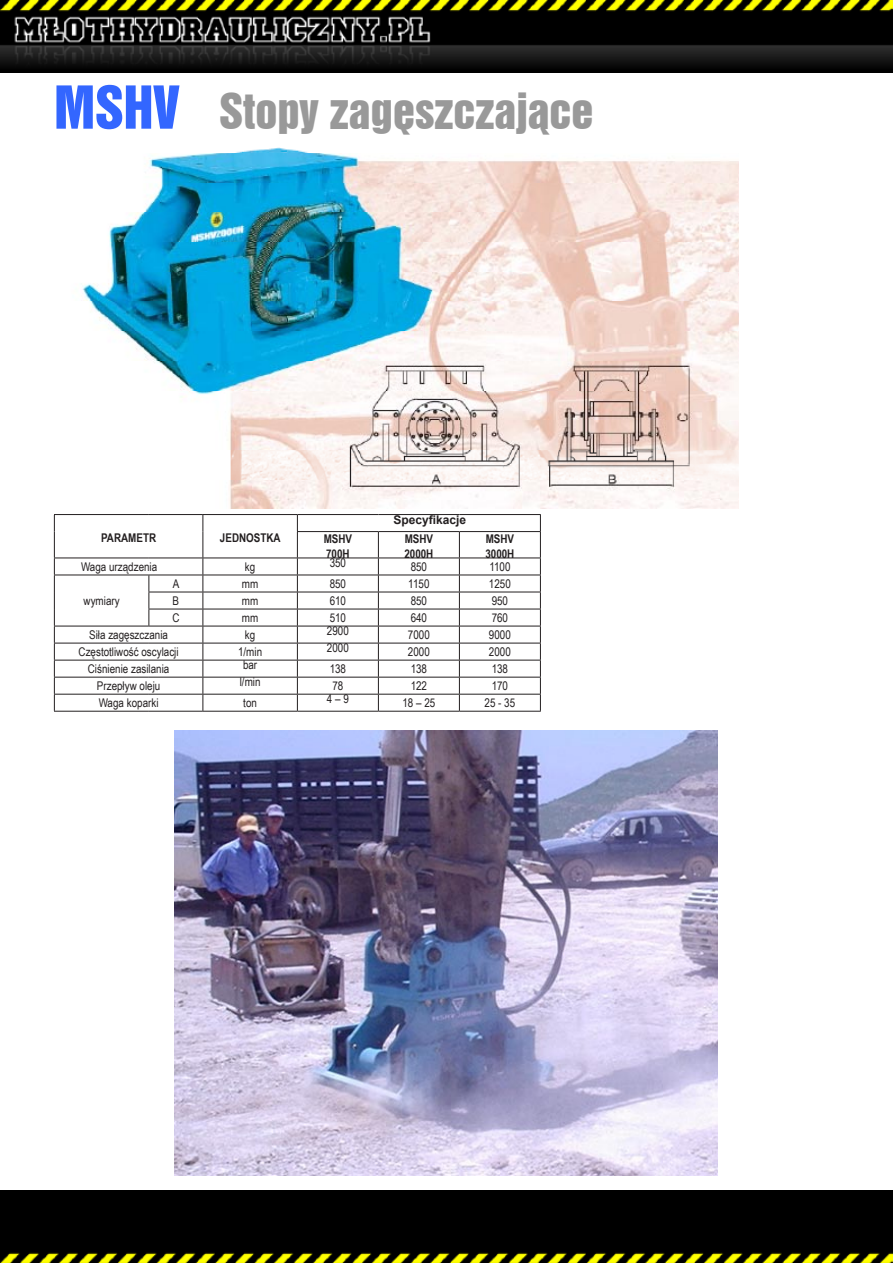
<style>
.page{position:relative;width:893px;height:1263px;background:#fff}
.page>*{position:absolute;margin:0;border:0;box-sizing:border-box;transform-origin:0 0}
.t1{font:45px "Swiss 921 AT";color:#999}
.t2{font:12px "Arial Narrow";color:#231f20}
.t3{font:700 12px/14.4px "Arial Narrow";color:#231f20}
.t4{font:700 12px "Arial";color:#231f20}
.s1{font-size:54px;color:#36f}
</style>
<div class="page">
<img style="left:0;top:0;width:893px;height:72px">
<img style="left:0;top:1190px;width:893px;height:73px">
<img style="left:82px;top:147px;width:656px;height:361px">
<hr style="left:54px;top:514px;width:95px;height:1px;background:#231f20">
<hr style="left:149px;top:514px;width:54px;height:1px;background:#231f20">
<hr style="left:203px;top:514px;width:94px;height:1px;background:#231f20">
<hr style="left:297px;top:514px;width:81px;height:1px;background:#231f20">
<hr style="left:378px;top:514px;width:81px;height:1px;background:#231f20">
<hr style="left:459px;top:514px;width:82px;height:1px;background:#231f20">
<hr style="left:297px;top:531px;width:81px;height:1px;background:#231f20">
<hr style="left:378px;top:531px;width:81px;height:1px;background:#231f20">
<hr style="left:459px;top:531px;width:82px;height:1px;background:#231f20">
<hr style="left:54px;top:558px;width:95px;height:1px;background:#231f20">
<hr style="left:149px;top:558px;width:54px;height:1px;background:#231f20">
<hr style="left:203px;top:558px;width:94px;height:1px;background:#231f20">
<hr style="left:297px;top:558px;width:81px;height:1px;background:#231f20">
<hr style="left:378px;top:558px;width:81px;height:1px;background:#231f20">
<hr style="left:459px;top:558px;width:82px;height:1px;background:#231f20">
<hr style="left:54px;top:575px;width:95px;height:1px;background:#231f20">
<hr style="left:149px;top:575px;width:54px;height:1px;background:#231f20">
<hr style="left:203px;top:575px;width:94px;height:1px;background:#231f20">
<hr style="left:297px;top:575px;width:81px;height:1px;background:#231f20">
<hr style="left:378px;top:575px;width:81px;height:1px;background:#231f20">
<hr style="left:459px;top:575px;width:82px;height:1px;background:#231f20">
<hr style="left:148px;top:592px;width:55px;height:1px;background:#231f20">
<hr style="left:203px;top:592px;width:94px;height:1px;background:#231f20">
<hr style="left:297px;top:592px;width:81px;height:1px;background:#231f20">
<hr style="left:378px;top:592px;width:81px;height:1px;background:#231f20">
<hr style="left:459px;top:592px;width:82px;height:1px;background:#231f20">
<hr style="left:148px;top:609px;width:55px;height:1px;background:#231f20">
<svg style="left:148px;top:575px;width:1px;height:51px"></svg>
<hr style="left:203px;top:609px;width:94px;height:1px;background:#231f20">
<hr style="left:297px;top:609px;width:81px;height:1px;background:#231f20">
<hr style="left:378px;top:609px;width:81px;height:1px;background:#231f20">
<hr style="left:459px;top:609px;width:82px;height:1px;background:#231f20">
<hr style="left:54px;top:626px;width:95px;height:1px;background:#231f20">
<hr style="left:149px;top:626px;width:54px;height:1px;background:#231f20">
<hr style="left:203px;top:626px;width:94px;height:1px;background:#231f20">
<hr style="left:297px;top:626px;width:81px;height:1px;background:#231f20">
<hr style="left:378px;top:626px;width:81px;height:1px;background:#231f20">
<hr style="left:459px;top:626px;width:82px;height:1px;background:#231f20">
<hr style="left:54px;top:643px;width:95px;height:1px;background:#231f20">
<hr style="left:149px;top:643px;width:54px;height:1px;background:#231f20">
<hr style="left:203px;top:643px;width:94px;height:1px;background:#231f20">
<hr style="left:297px;top:643px;width:81px;height:1px;background:#231f20">
<hr style="left:378px;top:643px;width:81px;height:1px;background:#231f20">
<hr style="left:459px;top:643px;width:82px;height:1px;background:#231f20">
<hr style="left:54px;top:660px;width:95px;height:1px;background:#231f20">
<hr style="left:149px;top:660px;width:54px;height:1px;background:#231f20">
<hr style="left:203px;top:660px;width:94px;height:1px;background:#231f20">
<hr style="left:297px;top:660px;width:81px;height:1px;background:#231f20">
<hr style="left:378px;top:660px;width:81px;height:1px;background:#231f20">
<hr style="left:459px;top:660px;width:82px;height:1px;background:#231f20">
<hr style="left:54px;top:677px;width:95px;height:1px;background:#231f20">
<hr style="left:149px;top:677px;width:54px;height:1px;background:#231f20">
<hr style="left:203px;top:677px;width:94px;height:1px;background:#231f20">
<hr style="left:297px;top:677px;width:81px;height:1px;background:#231f20">
<hr style="left:378px;top:677px;width:81px;height:1px;background:#231f20">
<hr style="left:459px;top:677px;width:82px;height:1px;background:#231f20">
<hr style="left:54px;top:694px;width:95px;height:1px;background:#231f20">
<svg style="left:54px;top:515px;width:1px;height:196px"></svg>
<hr style="left:149px;top:694px;width:54px;height:1px;background:#231f20">
<hr style="left:203px;top:694px;width:94px;height:1px;background:#231f20">
<svg style="left:202px;top:515px;width:1px;height:196px"></svg>
<hr style="left:297px;top:694px;width:81px;height:1px;background:#231f20">
<svg style="left:297px;top:515px;width:1px;height:196px"></svg>
<hr style="left:378px;top:694px;width:81px;height:1px;background:#231f20">
<svg style="left:378px;top:532px;width:1px;height:179px"></svg>
<hr style="left:459px;top:694px;width:82px;height:1px;background:#231f20">
<svg style="left:459px;top:532px;width:1px;height:179px"></svg>
<svg style="left:540px;top:515px;width:1px;height:196px"></svg>
<hr style="left:54px;top:711px;width:95px;height:1px;background:#231f20">
<hr style="left:149px;top:711px;width:54px;height:1px;background:#231f20">
<hr style="left:203px;top:711px;width:94px;height:1px;background:#231f20">
<hr style="left:297px;top:711px;width:81px;height:1px;background:#231f20">
<hr style="left:378px;top:711px;width:81px;height:1px;background:#231f20">
<hr style="left:459px;top:711px;width:82px;height:1px;background:#231f20">
<img style="left:175px;top:731px;width:542px;height:445px">
<h1 class="t1" style="left:54px;top:83px;width:541px"><span class="s1">MSHV</span> Stopy zagęszczające</h1>
<p class="t4" style="left:393px;top:511px;width:74px">Specyfikacje</p>
<p class="t3" style="left:101px;top:530px;width:57px">PARAMETR</p>
<p class="t3" style="left:220px;top:530px;width:62px">JEDNOSTKA</p>
<p class="t3" style="left:324px;top:531px;width:30px">MSHV<br>700H</p>
<p class="t3" style="left:404px;top:531px;width:30px">MSHV<br>2000H</p>
<p class="t3" style="left:485px;top:531px;width:30px">MSHV<br>3000H</p>
<p class="t2" style="left:81px;top:558px;width:78px">Waga urządzenia</p>
<p class="t2" style="left:245px;top:558px;width:12px">kg</p>
<p class="t2" style="left:330px;top:554px;width:18px">350</p>
<p class="t2" style="left:411px;top:558px;width:18px">850</p>
<p class="t2" style="left:489px;top:558px;width:23px">1100</p>
<p class="t2" style="left:84px;top:592px;width:38px">wymiary</p>
<p class="t2" style="left:173px;top:575px;width:8px">A</p>
<p class="t2" style="left:242px;top:575px;width:18px">mm</p>
<p class="t2" style="left:330px;top:575px;width:18px">850</p>
<p class="t2" style="left:408px;top:575px;width:23px">1150</p>
<p class="t2" style="left:489px;top:575px;width:23px">1250</p>
<p class="t2" style="left:173px;top:592px;width:8px">B</p>
<p class="t2" style="left:242px;top:592px;width:18px">mm</p>
<p class="t2" style="left:330px;top:592px;width:18px">610</p>
<p class="t2" style="left:411px;top:592px;width:18px">850</p>
<p class="t2" style="left:492px;top:592px;width:18px">950</p>
<p class="t2" style="left:172px;top:609px;width:9px">C</p>
<p class="t2" style="left:242px;top:609px;width:18px">mm</p>
<p class="t2" style="left:330px;top:609px;width:18px">510</p>
<p class="t2" style="left:411px;top:609px;width:18px">640</p>
<p class="t2" style="left:492px;top:609px;width:18px">760</p>
<p class="t2" style="left:89px;top:626px;width:80px">Siła zagęszczania</p>
<p class="t2" style="left:245px;top:626px;width:12px">kg</p>
<p class="t2" style="left:327px;top:622px;width:23px">2900</p>
<p class="t2" style="left:408px;top:626px;width:23px">7000</p>
<p class="t2" style="left:489px;top:626px;width:23px">9000</p>
<p class="t2" style="left:79px;top:643px;width:102px">Częstotliwość oscylacji</p>
<p class="t2" style="left:238px;top:643px;width:26px">1/min</p>
<p class="t2" style="left:327px;top:639px;width:23px">2000</p>
<p class="t2" style="left:408px;top:643px;width:23px">2000</p>
<p class="t2" style="left:489px;top:643px;width:23px">2000</p>
<p class="t2" style="left:88px;top:660px;width:83px">Ciśnienie zasilania</p>
<p class="t2" style="left:243px;top:656px;width:16px">bar</p>
<p class="t2" style="left:330px;top:660px;width:18px">138</p>
<p class="t2" style="left:411px;top:660px;width:18px">138</p>
<p class="t2" style="left:492px;top:660px;width:18px">138</p>
<p class="t2" style="left:97px;top:677px;width:65px">Przepływ oleju</p>
<p class="t2" style="left:240px;top:673px;width:22px">l/min</p>
<p class="t2" style="left:332px;top:677px;width:12px">78</p>
<p class="t2" style="left:411px;top:677px;width:18px">122</p>
<p class="t2" style="left:492px;top:677px;width:18px">170</p>
<p class="t2" style="left:99px;top:694px;width:61px">Waga koparki</p>
<p class="t2" style="left:243px;top:694px;width:15px">ton</p>
<p class="t2" style="left:327px;top:690px;width:23px">4 – 9</p>
<p class="t2" style="left:402px;top:694px;width:34px">18 – 25</p>
<p class="t2" style="left:485px;top:694px;width:32px">25 - 35</p>
</div>
